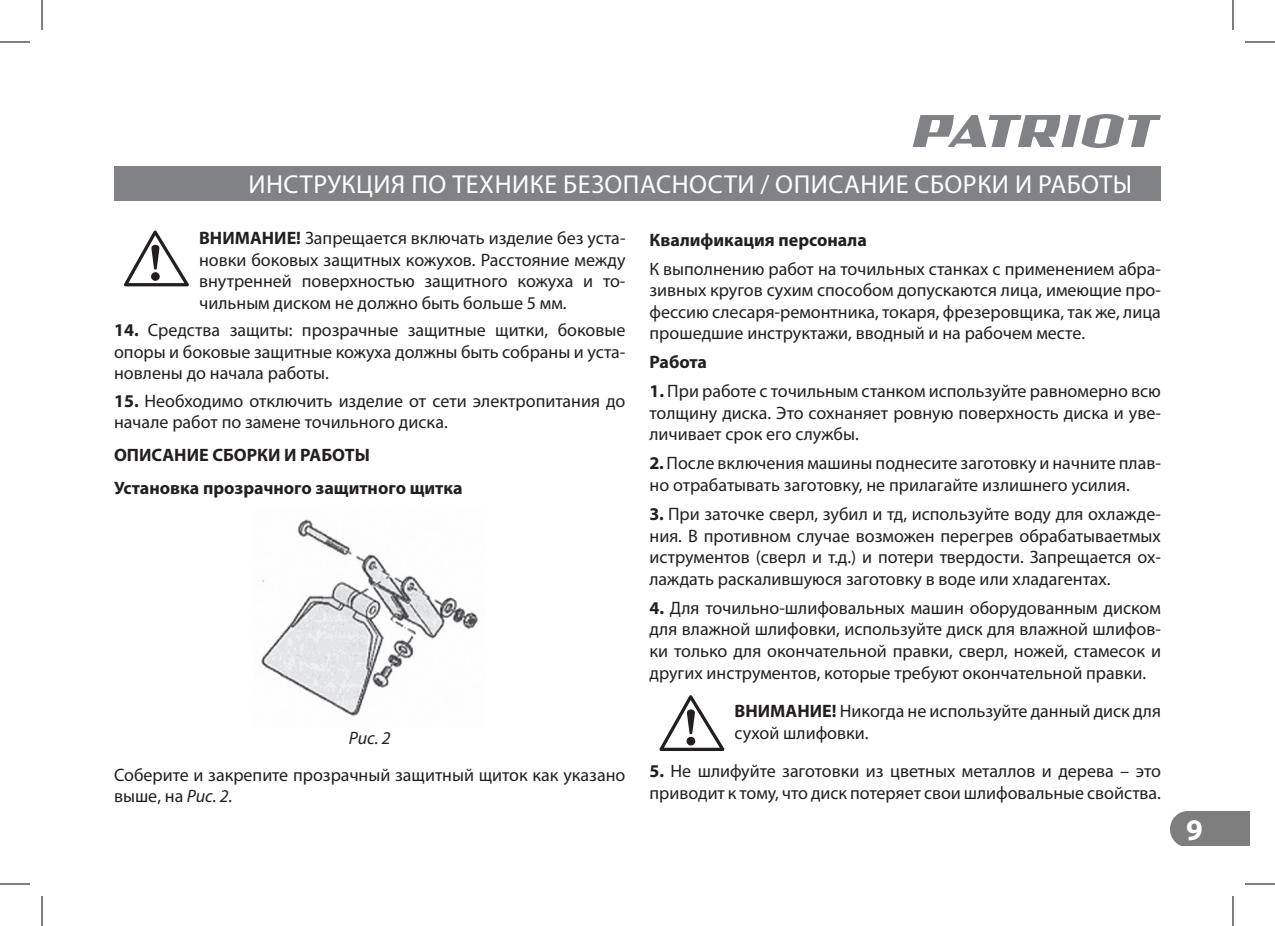
<style>
.page{position:relative;width:1275px;height:926px;background:#fff}
.page>*{position:absolute;margin:0;border:0;box-sizing:border-box;transform-origin:0 0}
.t1{font:700 30px "Myriad Pro";color:#fff}
.t2{font:26px "Myriad Pro";letter-spacing:.02em;color:#fff}
.t3{font:18px/21.6px "Myriad Pro";color:#231f20;text-align:justify}
.t4{font:700 18px/33px "Myriad Pro";color:#231f20}
.t5{font:italic 18px "Myriad Pro";color:#231f20}
.s1{font-weight:700}
.s2{font-style:italic}
</style>
<div class="page">
<div style="left:1170px;top:812px;width:80px;height:33px;background:#7e7e7d"></div>
<svg style="left:912px;top:114px;width:249px;height:34px"></svg>
<div style="left:114px;top:166px;width:1047px;height:34px;background:#808285"></div>
<svg style="left:124px;top:230px;width:65px;height:56px"></svg>
<svg style="left:659px;top:695px;width:66px;height:56px"></svg>
<img style="left:261px;top:519px;width:217px;height:197px">
<hr style="left:0;top:42px;width:30px;height:1px;background:#000">
<hr style="left:1245px;top:42px;width:30px;height:1px;background:#000">
<hr style="left:0;top:884px;width:30px;height:1px;background:#000">
<hr style="left:1245px;top:884px;width:30px;height:1px;background:#000">
<hr style="left:42px;top:0;width:1px;height:30px;background:#000">
<hr style="left:42px;top:896px;width:1px;height:30px;background:#000">
<hr style="left:1232px;top:0;width:1px;height:30px;background:#000">
<hr style="left:1232px;top:896px;width:1px;height:30px;background:#000">
<h2 class="t2" style="left:248px;top:168px;width:885px">ИНСТРУКЦИЯ ПО ТЕХНИКЕ БЕЗОПАСНОСТИ / ОПИСАНИЕ СБОРКИ И РАБОТЫ</h2>
<p class="t3" style="left:199px;top:227px;width:428px"><span class="s1">ВНИМАНИЕ!</span> Запрещается включать изделие без уста&shy;новки боковых защитных кожухов. Расстояние между внутренней поверхностью защитного кожуха и то&shy;чильным диском не должно быть больше 5 мм.</p>
<p class="t3" style="left:114px;top:319px;width:513px"><span class="s1">14.</span> Средства защиты: прозрачные защитные щитки, боковые опоры и боковые защитные кожуха должны быть собраны и уста&shy;новлены до начала работы.</p>
<p class="t3" style="left:114px;top:389px;width:513px"><span class="s1">15.</span> Необходимо отключить изделие от сети электропитания до начале работ по замене точильного диска.</p>
<p class="t4" style="left:114px;top:439px;width:350px">ОПИСАНИЕ СБОРКИ И РАБОТЫ<br>Установка прозрачного защитного щитка</p>
<p class="t4" style="left:649px;top:223px;width:219px">Квалификация персонала</p>
<p class="t3" style="left:649px;top:257px;width:513px">К выполнению работ на точильных станках с применением абра&shy;зивных кругов сухим способом допускаются лица, имеющие про&shy;фессию слесаря-ремонтника, токаря, фрезеровщика, так же, лица прошедшие инструктажи, вводный и на рабочем месте.</p>
<p class="t4" style="left:649px;top:346px;width:59px">Работа</p>
<p class="t3" style="left:649px;top:380px;width:513px"><span class="s1">1.</span> При работе с точильным станком используйте равномерно всю толщину диска. Это сохнаняет ровную поверхность диска и уве&shy;личивает срок его службы.</p>
<p class="t3" style="left:649px;top:452px;width:513px"><span class="s1">2.</span> После включения машины поднесите заготовку и начните плав&shy;но отрабатывать заготовку, не прилагайте излишнего усилия.</p>
<p class="t3" style="left:649px;top:503px;width:513px"><span class="s1">3.</span> При заточке сверл, зубил и тд, используйте воду для охлажде&shy;ния. В противном случае возможен перегрев обрабатываетмых иструментов (сверл и т.д.) и потери твердости. Запрещается ох&shy;лаждать раскалившуюся заготовку в воде или хладагентах.</p>
<p class="t3" style="left:649px;top:597px;width:513px"><span class="s1">4.</span> Для точильно-шлифовальных машин оборудованным диском для влажной шлифовки, используйте диск для влажной шлифов&shy;ки только для окончательной правки, сверл, ножей, стамесок и других инструментов, которые требуют окончательной правки.</p>
<p class="t3" style="left:734px;top:700px;width:428px"><span class="s1">ВНИМАНИЕ!</span> Никогда не используйте данный диск для сухой шлифовки.</p>
<p class="t3" style="left:649px;top:760px;width:513px"><span class="s1">5.</span> Не шлифуйте заготовки из цветных металлов и дерева – это приводит к тому, что диск потеряет свои шлифовальные свойства.</p>
<p class="t5" style="left:349px;top:727px;width:44px">Рис. 2</p>
<p class="t3" style="left:114px;top:763px;width:513px">Соберите и закрепите прозрачный защитный щиток как указано выше, на <span class="s2">Рис. 2.</span></p>
<h1 class="t1" style="left:1186px;top:813px;width:18px">9</h1>
</div>
